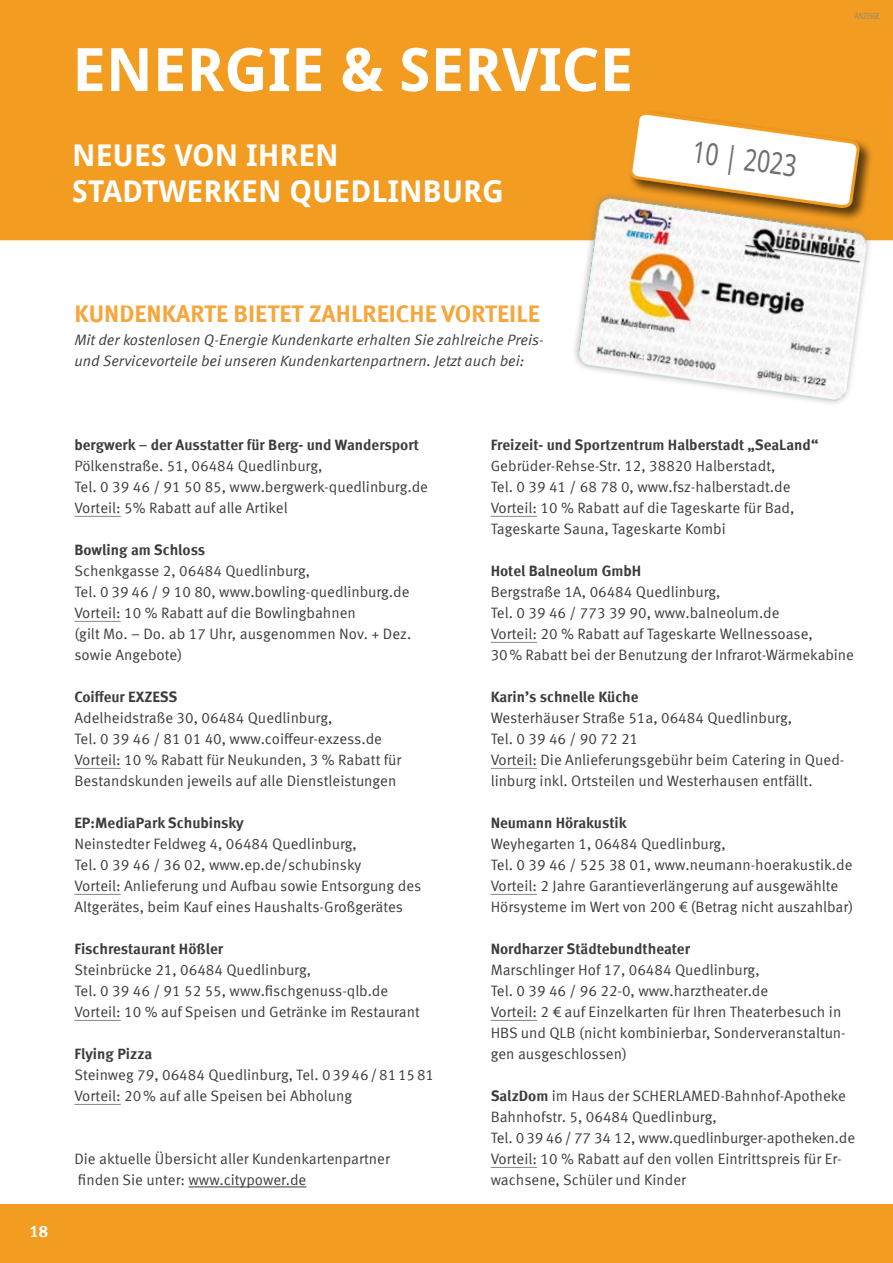
<style>
.page{position:relative;width:893px;height:1263px;background:#fff}
.page>*{position:absolute;margin:0;border:0;box-sizing:border-box;transform-origin:0 0}
.t1{font:700 60px "Droid Sans";color:#fff}
.t2{font:700 30px/36px "Droid Sans";color:#fff}
.t3{font:30px "Droid Sans";color:#706f6f;scale:.8 1}
.t4{font:700 24px "Meta Offc Pro";color:#f5a63c}
.t5{font:700 16.5px "Meta Offc Pro";color:#fff}
.t6{font:15px/21px "Meta Offc Pro Norm";color:#3c3c3b}
.t7{font:700 15px "Meta Offc Pro";color:#3c3c3b}
.t8{font:15px/21px "Meta Offc Pro Norm Ita";color:#3c3c3b}
.t9{font:300 9px "Acumin Pro Cond";color:#878787}
.s1{font-family:"Meta Offc Pro";font-weight:700}
</style>
<div class="page">
<div style="left:0;top:0;width:893px;height:240px;background:#f39c22"></div>
<div style="left:628px;top:110px;width:245px;height:112px;background:#000;opacity:.4"></div>
<div style="left:0;top:1204px;width:893px;height:59px;background:#f39c22"></div>
<hr style="left:74px;top:516px;width:47px;height:1px;background:#878787">
<hr style="left:74px;top:621px;width:47px;height:1px;background:#878787">
<hr style="left:74px;top:768px;width:47px;height:1px;background:#878787">
<hr style="left:74px;top:894px;width:47px;height:1px;background:#878787">
<hr style="left:74px;top:1020px;width:47px;height:1px;background:#878787">
<hr style="left:74px;top:1104px;width:47px;height:1px;background:#878787">
<svg style="left:568px;top:188px;width:308px;height:216px"></svg>
<img style="left:578px;top:198px;width:289px;height:203px">
<hr style="left:491px;top:516px;width:46px;height:1px;background:#878787">
<hr style="left:491px;top:642px;width:46px;height:1px;background:#878787">
<hr style="left:491px;top:768px;width:46px;height:1px;background:#878787">
<hr style="left:491px;top:894px;width:46px;height:1px;background:#878787">
<hr style="left:491px;top:1020px;width:46px;height:1px;background:#878787">
<hr style="left:491px;top:1167px;width:46px;height:1px;background:#878787">
<hr style="left:189px;top:1186px;width:117px;height:1px;background:#3c3c3b">
<svg style="left:628px;top:107px;width:233px;height:105px"></svg>
<h1 class="t1" style="left:72px;top:31px;width:562px">ENERGIE &amp; SERVICE</h1>
<h2 class="t2" style="left:72px;top:138px;width:433px">NEUES VON IHREN<br>STADTWERKEN QUEDLINBURG</h2>
<h2 class="t3" style="left:695px;top:133px;width:133px;rotate:8deg">10 | 2023</h2>
<p class="t9" style="left:855px;top:11px;width:27px">ANZEIGE</p>
<h3 class="t4" style="left:74px;top:294px;width:467px">KUNDENKARTE BIETET ZAHLREICHE VORTEILE</h3>
<p class="t8" style="left:74px;top:329px;width:471px">Mit der kostenlosen Q-Energie Kundenkarte erhalten Sie zahlreiche Preis&shy;und Servicevorteile bei unseren Kundenkartenpartnern. Jetzt auch bei:</p>
<p class="t5" style="left:29px;top:1219px;width:20px">18</p>
<p class="t7" style="left:74px;top:433px;width:346px">bergwerk – der Ausstatter für Berg- und Wandersport</p>
<p class="t6" style="left:74px;top:455px;width:355px">Pölkenstraße. 51, 06484 Quedlinburg,<br>Tel. 0 39 46 / 91 50 85, www.bergwerk-quedlinburg.de<br>Vorteil: 5% Rabatt auf alle Artikel</p>
<p class="t7" style="left:74px;top:538px;width:132px">Bowling am Schloss</p>
<p class="t6" style="left:74px;top:560px;width:338px">Schenkgasse 2, 06484 Quedlinburg,<br>Tel. 0 39 46 / 9 10 80, www.bowling-quedlinburg.de Vorteil: 10 % Rabatt auf die Bowlingbahnen<br>(gilt Mo. – Do. ab 17 Uhr, ausgenommen Nov. + Dez. sowie Angebote)</p>
<p class="t7" style="left:74px;top:685px;width:105px">Coiffeur EXZESS</p>
<p class="t6" style="left:74px;top:707px;width:328px">Adelheidstraße 30, 06484 Quedlinburg,<br>Tel. 0 39 46 / 81 01 40, www.coiffeur-exzess.de Vorteil: 10 % Rabatt für Neukunden, 3 % Rabatt für Bestandskunden jeweils auf alle Dienstleistungen</p>
<p class="t7" style="left:74px;top:811px;width:171px">EP:MediaPark Schubinsky</p>
<p class="t6" style="left:74px;top:833px;width:348px">Neinstedter Feldweg 4, 06484 Quedlinburg,<br>Tel. 0 39 46 / 36 02, www.ep.de/schubinsky<br>Vorteil: Anlieferung und Aufbau sowie Entsorgung des Altgerätes, beim Kauf eines Haushalts-Großgerätes</p>
<p class="t7" style="left:74px;top:937px;width:150px">Fischrestaurant Hößler</p>
<p class="t6" style="left:74px;top:959px;width:347px">Steinbrücke 21, 06484 Quedlinburg,<br>Tel. 0 39 46 / 91 52 55, www.fischgenuss-qlb.de<br>Vorteil: 10 % auf Speisen und Getränke im Restaurant</p>
<p class="t7" style="left:74px;top:1042px;width:79px">Flying Pizza</p>
<p class="t6" style="left:74px;top:1064px;width:361px">Steinweg 79, 06484 Quedlinburg, Tel. 03946/811581<br>Vorteil: 20% auf alle Speisen bei Abholung</p>
<p class="t6" style="left:74px;top:1148px;width:317px">Die aktuelle Übersicht aller Kundenkartenpartner finden Sie unter: www.citypower.de</p>
<p class="t7" style="left:491px;top:433px;width:329px">Freizeit- und Sportzentrum Halberstadt „SeaLand“</p>
<p class="t6" style="left:491px;top:455px;width:305px">Gebrüder-Rehse-Str. 12, 38820 Halberstadt, Tel. 0 39 41 / 68 78 0, www.fsz-halberstadt.de Vorteil: 10 % Rabatt auf die Tageskarte für Bad, Tageskarte Sauna, Tageskarte Kombi</p>
<p class="t7" style="left:491px;top:559px;width:152px">Hotel Balneolum GmbH</p>
<p class="t6" style="left:491px;top:581px;width:365px">Bergstraße 1A, 06484 Quedlinburg,<br>Tel. 0 39 46 / 773 39 90, www.balneolum.de<br>Vorteil: 20 % Rabatt auf Tageskarte Wellnessoase,<br>30% Rabatt bei der Benutzung der Infrarot-Wärmekabine</p>
<p class="t7" style="left:491px;top:685px;width:149px">Karin’s schnelle Küche</p>
<p class="t6" style="left:491px;top:707px;width:355px">Westerhäuser Straße 51a, 06484 Quedlinburg,<br>Tel. 0 39 46 / 90 72 21<br>Vorteil: Die Anlieferungsgebühr beim Catering in Qued&shy;linburg inkl. Ortsteilen und Westerhausen entfällt.</p>
<p class="t7" style="left:491px;top:811px;width:138px">Neumann Hörakustik</p>
<p class="t6" style="left:491px;top:833px;width:364px">Weyhegarten 1, 06484 Quedlinburg,<br>Tel. 0 39 46 / 525 38 01, www.neumann-hoerakustik.de Vorteil: 2 Jahre Garantieverlängerung auf ausgewählte Hörsysteme im Wert von 200 € (Betrag nicht auszahlbar)</p>
<p class="t7" style="left:491px;top:937px;width:201px">Nordharzer Städtebundtheater</p>
<p class="t6" style="left:491px;top:959px;width:357px">Marschlinger Hof 17, 06484 Quedlinburg,<br>Tel. 0 39 46 / 96 22-0, www.harztheater.de<br>Vorteil: 2 € auf Einzelkarten für Ihren Theaterbesuch in HBS und QLB (nicht kombinierbar, Sonderveranstaltun&shy;gen ausgeschlossen)</p>
<p class="t6" style="left:491px;top:1085px;width:366px"><span class="s1">SalzDom</span> im Haus der SCHERLAMED-Bahnhof-Apotheke Bahnhofstr. 5, 06484 Quedlinburg,<br>Tel. 0 39 46 / 77 34 12, www.quedlinburger-apotheken.de Vorteil: 10 % Rabatt auf den vollen Eintrittspreis für Er&shy;wachsene, Schüler und Kinder</p>
</div>
